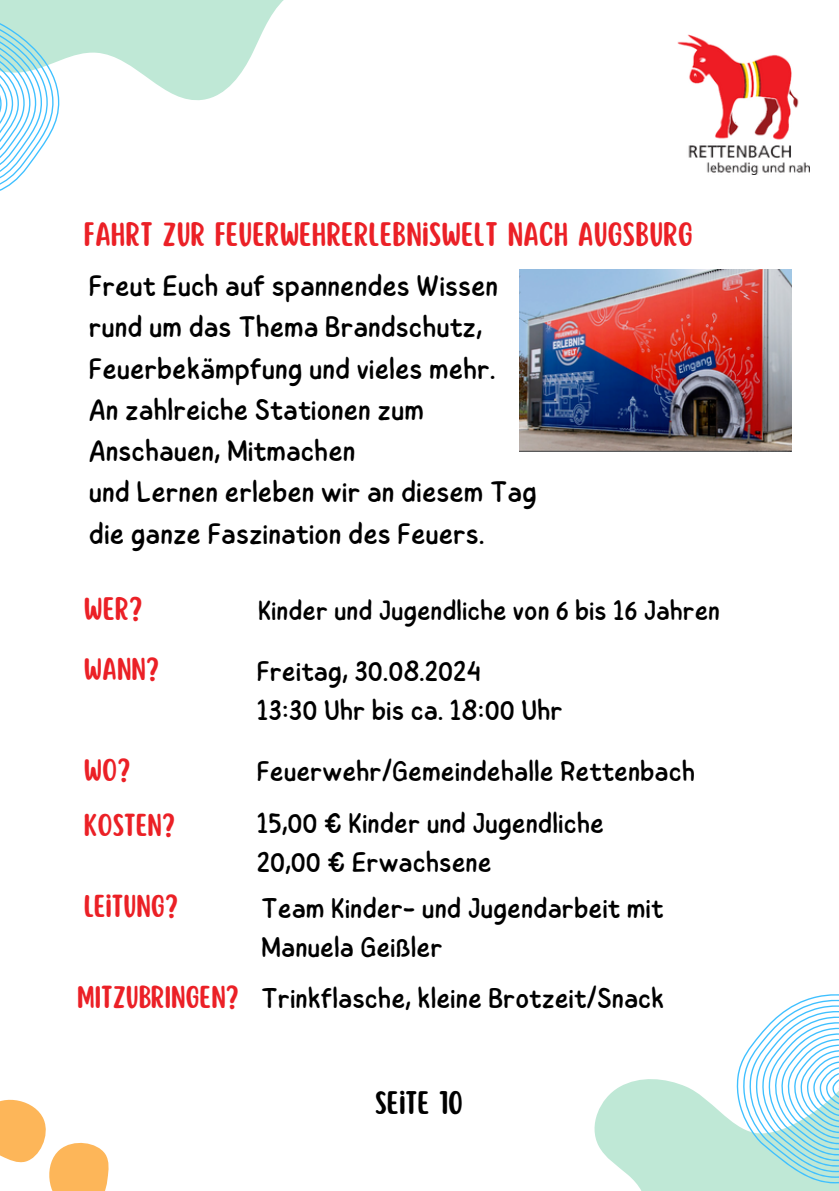
<style>
.page{position:relative;width:839px;height:1191px;background:#fff}
.page>*{position:absolute;margin:0;border:0;box-sizing:border-box;transform-origin:0 0}
.t1{font:29.8px/41.2px "Childos Arabic";color:#000}
.t2{font:29.8px "Scripter";color:#eb2026}
.t3{font:28.6px "Childos Arabic";color:#000}
.t4{font:28.6px "Scripter";color:#000}
.t5{font:28.6px "Scripter";color:#eb2026}
.t6{font:27.8px "Scripter";color:#eb2026}
.t7{font:27.8px "Childos Arabic";color:#000}
</style>
<div class="page">
<svg style="left:0;top:0;width:284px;height:101px;fill:#bfe8d6"></svg>
<svg style="left:594px;top:994px;width:245px;height:197px"></svg>
<svg style="left:0;top:7px;width:60px;height:184px"></svg>
<svg style="left:0;top:1099px;width:109px;height:92px"></svg>
<img style="left:519px;top:270px;width:272px;height:181px">
<img style="left:677px;top:35px;width:132px;height:139px">
<h1 class="t2" style="left:84px;top:219px;width:610px">FAHRT ZUR FEUERWEHRERLEBNISWELT NACH AUGSBURG</h1>
<p class="t1" style="left:89px;top:266px;width:411px">Freut Euch auf spannendes Wissen rund um das Thema Brandschutz,<br>Feuerbekämpfung und vieles mehr.</p>
<p class="t1" style="left:89px;top:390px;width:336px">An zahlreiche Stationen zum<br>Anschauen, Mitmachen</p>
<p class="t1" style="left:89px;top:472px;width:449px">und Lernen erleben wir an diesem Tag die ganze Faszination des Feuers.</p>
<p class="t5" style="left:84px;top:594px;width:60px">WER?</p>
<p class="t6" style="left:84px;top:655px;width:77px">WANN?</p>
<p class="t6" style="left:84px;top:756px;width:48px">WO?</p>
<p class="t6" style="left:84px;top:811px;width:93px">KOSTEN?</p>
<p class="t7" style="left:258px;top:591px;width:463px">Kinder und Jugendliche von 6 bis 16 Jahren</p>
<p class="t3" style="left:257px;top:651px;width:225px">Freitag, 30.08.2024</p>
<p class="t3" style="left:257px;top:690px;width:307px">13:30 Uhr bis ca. 18:00 Uhr</p>
<p class="t3" style="left:257px;top:751px;width:440px">Feuerwehr/Gemeindehalle Rettenbach</p>
<p class="t3" style="left:257px;top:803px;width:349px">15,00 € Kinder und Jugendliche</p>
<p class="t3" style="left:257px;top:842px;width:236px">20,00 € Erwachsene</p>
<p class="t6" style="left:84px;top:892px;width:96px">LEITUNG?</p>
<p class="t3" style="left:261px;top:888px;width:404px">Team Kinder- und Jugendarbeit mit</p>
<p class="t3" style="left:261px;top:927px;width:183px">Manuela Geißler</p>
<p class="t6" style="left:77px;top:983px;width:163px">MITZUBRINGEN?</p>
<p class="t3" style="left:261px;top:978px;width:404px">Trinkflasche, kleine Brotzeit/Snack</p>
<p class="t4" style="left:375px;top:1088px;width:91px">SEITE 10</p>
</div>
